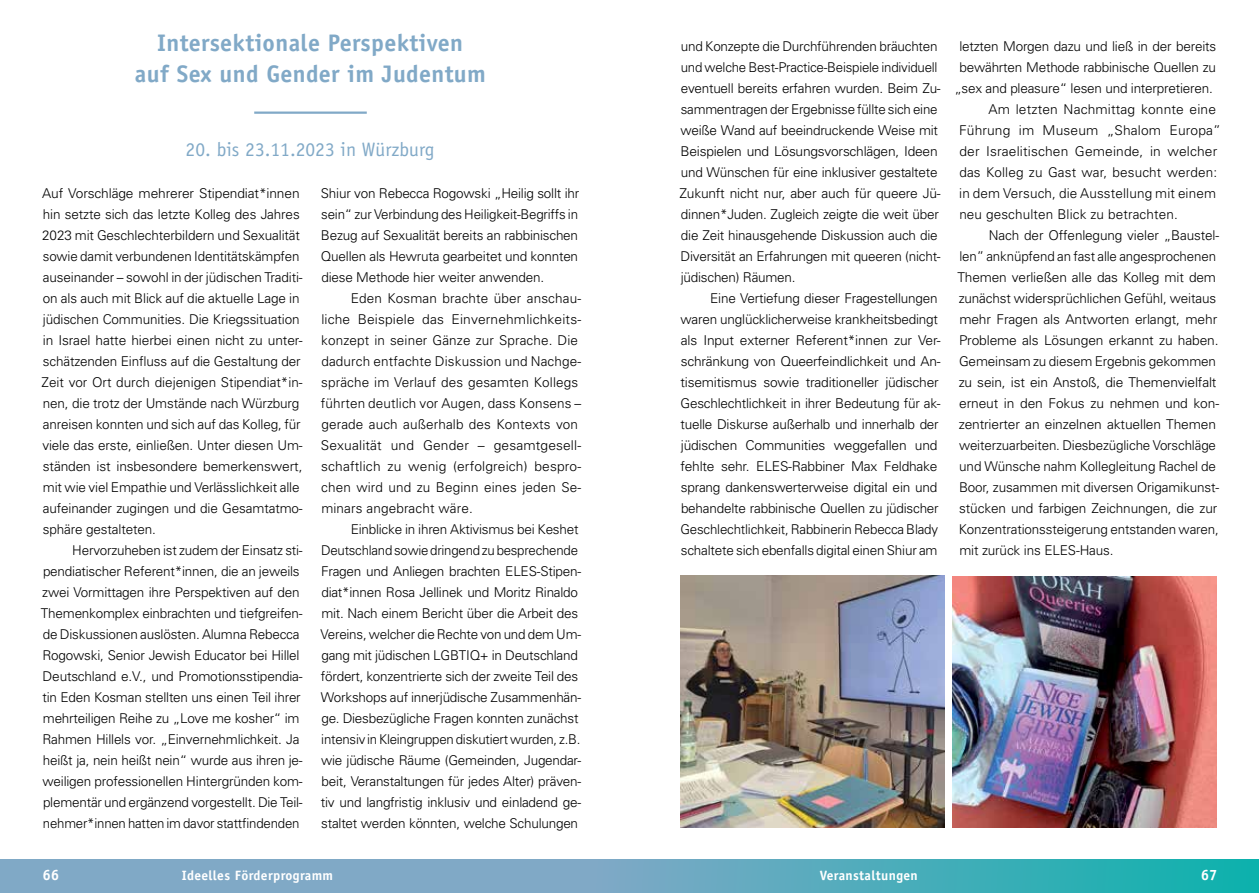
<style>
.page{position:relative;width:1259px;height:893px;background:#fff}
.page>*{position:absolute;margin:0;border:0;box-sizing:border-box;transform-origin:0 0}
.t1{font:700 24px/31.5px "Officina Sans";letter-spacing:.015em;color:#81a9c7;text-align:center}
.t2{font:19.5px "Officina Sans";color:#81a9c7}
.t3{font:700 15px "Officina Serif";color:#fff}
.t4{font:300 13.5px/21px "Univers";letter-spacing:-.015em;color:#000}
.t5{font:300 13.5px/21px "Univers";letter-spacing:.01em;color:#000}
.t6{font:700 13.5px "Officina Sans";letter-spacing:.025em;color:#fff}
</style>
<div class="page">
<svg style="left:0;top:859px;width:1259px;height:34px;background:#61abbf"></svg>
<hr style="left:254px;top:112px;width:113px;height:2px;background:#81a9c7">
<img style="left:680px;top:576px;width:264px;height:252px">
<img style="left:952px;top:576px;width:264px;height:252px">
<h1 class="t1" style="left:135px;top:27px;width:352px">Intersektionale Perspektiven<br>auf Sex und Gender im Judentum</h1>
<h2 class="t2" style="left:186px;top:138px;width:250px">20. bis 23.11.2023 in Würzburg</h2>
<p class="t4" style="left:42px;top:182px;width:263px">Auf Vorschläge mehrerer Stipendiat*innen hin setzte sich das letzte Kolleg des Jahres 2023 mit Geschlechterbildern und Sexualität sowie damit verbundenen Identitätskämpfen auseinander – sowohl in der jüdischen Traditi&shy;on als auch mit Blick auf die aktuelle Lage in jüdischen Communities. Die Kriegssituation in Israel hatte hierbei einen nicht zu unter&shy;schätzenden Einfluss auf die Gestaltung der Zeit vor Ort durch diejenigen Stipendiat*in&shy;nen, die trotz der Umstände nach Würzburg anreisen konnten und sich auf das Kolleg, für viele das erste, einließen. Unter diesen Um&shy;ständen ist insbesondere bemerkenswert, mit wie viel Empathie und Verlässlichkeit alle aufeinander zugingen und die Gesamtatmo&shy;sphäre gestalteten.</p>
<p class="t4" style="left:41px;top:539px;width:263px;text-indent:31px">Hervorzuheben ist zudem der Einsatz sti&shy;pendiatischer Referent*innen, die an jeweils zwei Vormittagen ihre Perspektiven auf den Themenkomplex einbrachten und tiefgreifen&shy;de Diskussionen auslösten. Alumna Rebecca Rogowski, Senior Jewish Educator bei Hillel Deutschland e.V., und Promotionsstipendia&shy;tin Eden Kosman stellten uns einen Teil ihrer mehrteiligen Reihe zu „Love me kosher“ im Rahmen Hillels vor. „Einvernehmlichkeit. Ja heißt ja, nein heißt nein“ wurde aus ihren je&shy;weiligen professionellen Hintergründen kom&shy;plementär und ergänzend vorgestellt. Die Teil&shy;nehmer*innen hatten im davor stattfindenden</p>
<p class="t4" style="left:321px;top:182px;width:260px;text-align:justify">Shiur von Rebecca Rogowski „Heilig sollt ihr sein“ zur Verbindung des Heiligkeit-Begriffs in Bezug auf Sexualität bereits an rabbinischen Quellen als Hewruta gearbeitet und konnten diese Methode hier weiter anwenden.</p>
<p class="t5" style="left:321px;top:287px;width:262px;text-indent:30px">Eden Kosman brachte über anschau&shy;liche Beispiele das Einvernehmlichkeits&shy;konzept in seiner Gänze zur Sprache. Die dadurch entfachte Diskussion und Nachge&shy;spräche im Verlauf des gesamten Kollegs führten deutlich vor Augen, dass Konsens – gerade auch außerhalb des Kontexts von Sexualität und Gender – gesamtgesell&shy;schaftlich zu wenig (erfolgreich) bespro&shy;chen wird und zu Beginn eines jeden Se&shy;minars angebracht wäre.</p>
<p class="t4" style="left:321px;top:519px;width:262px;text-indent:30px">Einblicke in ihren Aktivismus bei Keshet Deutschland sowie dringend zu besprechende Fragen und Anliegen brachten ELES-Stipen&shy;diat*innen Rosa Jellinek und Moritz Rinaldo mit. Nach einem Bericht über die Arbeit des Vereins, welcher die Rechte von und dem Um&shy;gang mit jüdischen LGBTIQ+ in Deutschland fördert, konzentrierte sich der zweite Teil des Workshops auf innerjüdische Zusammenhän&shy;ge. Diesbezügliche Fragen konnten zunächst intensiv in Kleingruppen diskutiert wurden, z.B. wie jüdische Räume (Gemeinden, Jugendar&shy;beit, Veranstaltungen für jedes Alter) präven&shy;tiv und langfristig inklusiv und einladend ge&shy;staltet werden könnten, welche Schulungen</p>
<p class="t4" style="left:679px;top:35px;width:263px">und Konzepte die Durchführenden bräuchten und welche Best-Practice-Beispiele individuell eventuell bereits erfahren wurden. Beim Zu&shy;sammentragen der Ergebnisse füllte sich eine weiße Wand auf beeindruckende Weise mit Beispielen und Lösungsvorschlägen, Ideen und Wünschen für eine inklusiver gestaltete Zukunft nicht nur, aber auch für queere Jü&shy;dinnen*Juden. Zugleich zeigte die weit über die Zeit hinausgehende Diskussion auch die Diversität an Erfahrungen mit queeren (nicht&shy;jüdischen) Räumen.</p>
<p class="t4" style="left:680px;top:288px;width:262px;text-indent:30px">Eine Vertiefung dieser Fragestellungen waren unglücklicherweise krankheitsbedingt als Input externer Referent*innen zur Ver&shy;schränkung von Queerfeindlichkeit und An&shy;tisemitismus sowie traditioneller jüdischer Geschlechtlichkeit in ihrer Bedeutung für ak&shy;tuelle Diskurse außerhalb und innerhalb der jüdischen Communities weggefallen und fehlte sehr. ELES-Rabbiner Max Feldhake sprang dankenswerterweise digital ein und behandelte rabbinische Quellen zu jüdischer Geschlechtlichkeit, Rabbinerin Rebecca Blady schaltete sich ebenfalls digital einen Shiur am</p>
<p class="t4" style="left:959px;top:35px;width:258px">letzten Morgen dazu und ließ in der bereits</p>
<p class="t4" style="left:959px;top:56px;width:258px">bewährten Methode rabbinische Quellen zu</p>
<p class="t4" style="left:954px;top:78px;width:260px">„sex and pleasure“ lesen und interpretieren.</p>
<p class="t5" style="left:988px;top:98px;width:229px">Am letzten Nachmittag konnte eine</p>
<p class="t5" style="left:959px;top:119px;width:263px">Führung im Museum „Shalom Europa”</p>
<p class="t5" style="left:959px;top:141px;width:259px">der Israelitischen Gemeinde, in welcher</p>
<p class="t5" style="left:959px;top:161px;width:259px">das Kolleg zu Gast war, besucht werden:</p>
<p class="t5" style="left:959px;top:182px;width:258px">in dem Versuch, die Ausstellung mit einem</p>
<p class="t5" style="left:959px;top:204px;width:220px">neu geschulten Blick zu betrachten.</p>
<p class="t4" style="left:989px;top:224px;width:232px">Nach der Offenlegung vieler „Baustel-</p>
<p class="t4" style="left:959px;top:245px;width:258px">len” anknüpfend an fast alle angesprochenen</p>
<p class="t4" style="left:957px;top:266px;width:260px">Themen verließen alle das Kolleg mit dem</p>
<p class="t4" style="left:958px;top:287px;width:259px">zunächst widersprüchlichen Gefühl, weitaus</p>
<p class="t4" style="left:959px;top:308px;width:259px">mehr Fragen als Antworten erlangt, mehr</p>
<p class="t4" style="left:959px;top:329px;width:261px">Probleme als Lösungen erkannt zu haben.</p>
<p class="t4" style="left:959px;top:350px;width:258px">Gemeinsam zu diesem Ergebnis gekommen</p>
<p class="t4" style="left:958px;top:371px;width:259px">zu sein, ist ein Anstoß, die Themenvielfalt</p>
<p class="t4" style="left:959px;top:392px;width:261px">erneut in den Fokus zu nehmen und kon-</p>
<p class="t4" style="left:958px;top:413px;width:259px">zentrierter an einzelnen aktuellen Themen</p>
<p class="t4" style="left:959px;top:434px;width:258px">weiterzuarbeiten. Diesbezügliche Vorschläge</p>
<p class="t4" style="left:959px;top:455px;width:258px">und Wünsche nahm Kollegleitung Rachel de</p>
<p class="t4" style="left:959px;top:476px;width:262px">Boor, zusammen mit diversen Origamikunst-</p>
<p class="t4" style="left:959px;top:497px;width:259px">stücken und farbigen Zeichnungen, die zur</p>
<p class="t4" style="left:959px;top:518px;width:261px">Konzentrationssteigerung entstanden waren,</p>
<p class="t4" style="left:959px;top:539px;width:156px">mit zurück ins ELES-Haus.</p>
<p class="t3" style="left:43px;top:866px;width:18px">66</p>
<p class="t6" style="left:182px;top:867px;width:153px">Ideelles Förderprogramm</p>
<p class="t6" style="left:820px;top:867px;width:99px">Veranstaltungen</p>
<p class="t3" style="left:1200px;top:866px;width:18px">67</p>
</div>
